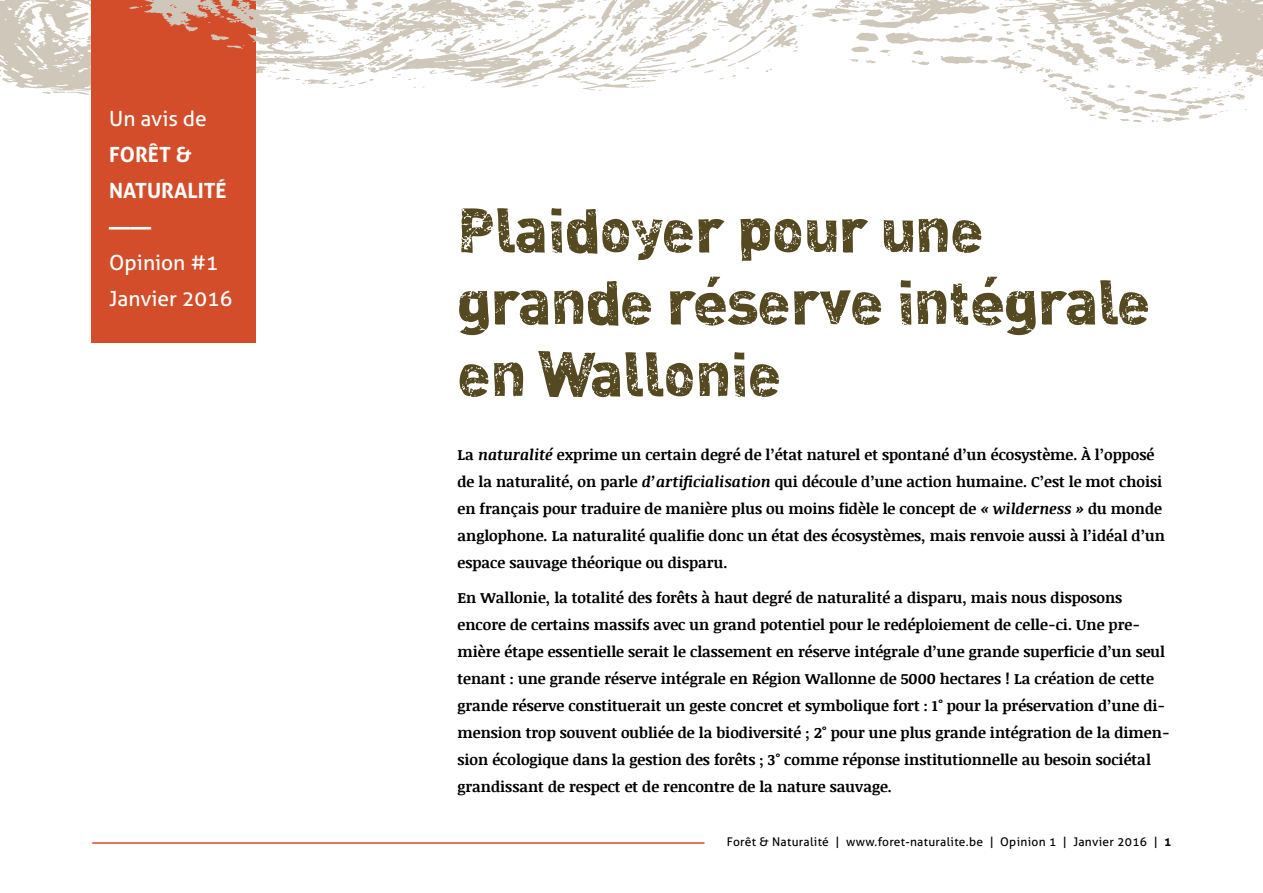
<style>
.page{position:relative;width:1263px;height:893px;background:#fff}
.page>*{position:absolute;margin:0;border:0;box-sizing:border-box;transform-origin:0 0}
.t1{font:60px/72px "DI Nk";color:#544921}
.t2{font:21px/36px "Aller";color:#fff}
.t3{font:700 21px/36px "Aller";color:#fff}
.t4{font:700 15px/27px "Noticia Text";color:#000}
.t5{font:12px "Aller";letter-spacing:.025em;color:#000}
.s1{font-style:italic}
.s2{font-weight:700}
</style>
<div class="page">
<hr style="left:92px;top:842px;width:612px;height:2px;background:#d34d2a">
<svg style="left:0;top:0;width:1263px;height:122px"></svg>
<div style="left:91px;top:0;width:165px;height:342px;background:#d34d2a"></div>
<svg style="left:129px;top:0;width:1134px;height:56px"></svg>
<h2 class="t2" style="left:109px;top:101px;width:99px">Un avis de</h2>
<h2 class="t3" style="left:109px;top:136px;width:119px">FORÊT &amp;<br>NATURALITÉ ——</h2>
<h2 class="t2" style="left:109px;top:244px;width:125px">Opinion #1<br>Janvier 2016</h2>
<h1 class="t1" style="left:457px;top:192px;width:695px">Plaidoyer pour une grande réserve intégrale en Wallonie</h1>
<p class="t4" style="left:457px;top:440px;width:709px">La <span class="s1">naturalité</span> exprime un certain degré de l’état naturel et spontané d’un écosystème. À l’opposé de la naturalité, on parle <span class="s1">d’artificialisation</span> qui découle d’une action humaine. C’est le mot choisi en français pour traduire de manière plus ou moins fidèle le concept de <span class="s1">« wilderness »</span> du monde anglophone. La naturalité qualifie donc un état des écosystèmes, mais renvoie aussi à l’idéal d’un espace sauvage théorique ou disparu.</p>
<p class="t4" style="left:457px;top:584px;width:714px">En Wallonie, la totalité des forêts à haut degré de naturalité a disparu, mais nous disposons encore de certains massifs avec un grand potentiel pour le redéploiement de celle-ci. Une pre&shy;mière étape essentielle serait le classement en réserve intégrale d’une grande superficie d’un seul tenant : une grande réserve intégrale en Région Wallonne de 5000 hectares ! La création de cette grande réserve constituerait un geste concret et symbolique fort : 1° pour la préservation d’une di&shy;mension trop souvent oubliée de la biodiversité ; 2° pour une plus grande intégration de la dimen&shy;sion écologique dans la gestion des forêts ; 3° comme réponse institutionnelle au besoin sociétal grandissant de respect et de rencontre de la nature sauvage.</p>
<p class="t5" style="left:727px;top:834px;width:446px">Forêt &amp; Naturalité | www.foret-naturalite.be | Opinion 1 | Janvier 2016 | <span class="s2">1</span></p>
</div>
